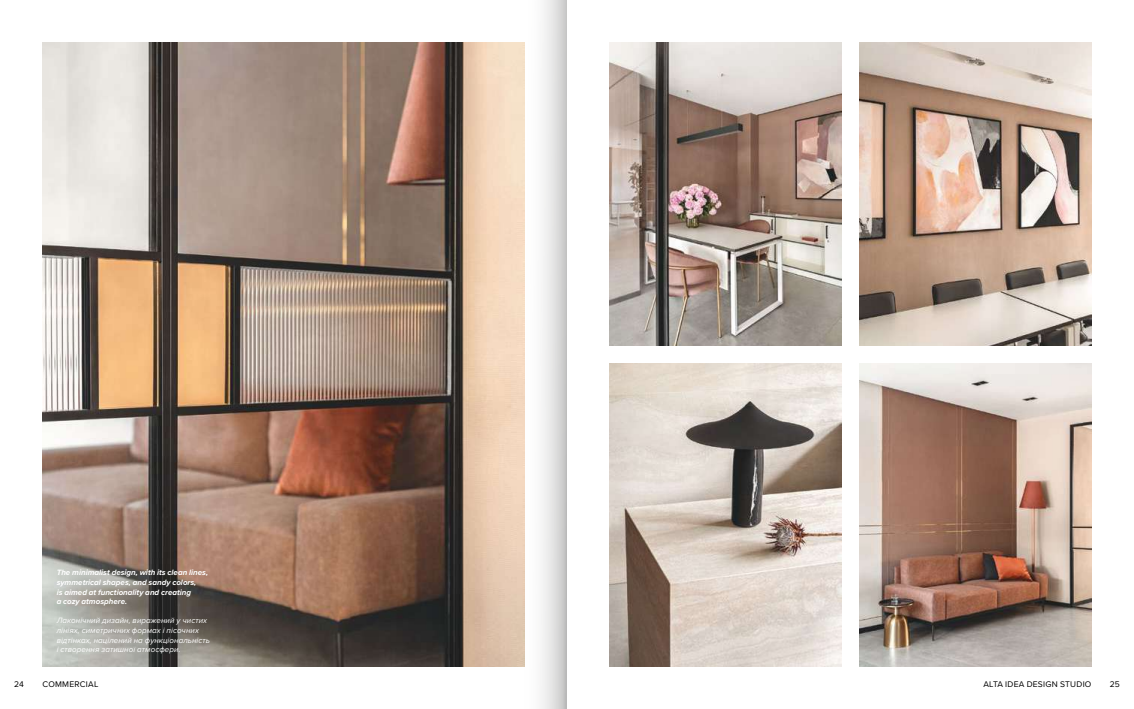
<style>
.page{position:relative;width:1134px;height:709px;background:#fff}
.page>*{position:absolute;margin:0;border:0;box-sizing:border-box;transform-origin:0 0}
.t1{font:8.5px "Proxima Nova";letter-spacing:.03em;color:#000}
.t2{font:italic 8px/9.6px "Proxima Nova";letter-spacing:.01em;color:#fff}
.t3{font:italic 700 8px/9.6px "Proxima Nova";color:#fff}
</style>
<div class="page">
<img style="left:43px;top:43px;width:481px;height:623px">
<img style="left:609px;top:43px;width:233px;height:303px">
<img style="left:859px;top:363px;width:232px;height:303px">
<img style="left:609px;top:363px;width:233px;height:303px">
<img style="left:859px;top:43px;width:232px;height:303px">
<div style="left:524px;top:0;width:43px;height:709px;background:linear-gradient(to right,#fff,#cecece)"></div>
<p class="t3" style="left:57px;top:568px;width:153px">The minimalist design, with its clean lines, symmetrical shapes, and sandy colors,<br>is aimed at functionality and creating<br>a cozy atmosphere.</p>
<p class="t2" style="left:57px;top:615px;width:155px">Лаконічний дизайн, виражений у чистих лініях, симетричних формах і пісочних відтінках, націлений на функціональність і створення затишної атмосфери.</p>
<p class="t1" style="left:14px;top:678px;width:11px">24</p>
<p class="t1" style="left:43px;top:678px;width:57px">COMMERCIAL</p>
<p class="t1" style="left:983px;top:678px;width:110px">ALTA IDEA DESIGN STUDIO</p>
<p class="t1" style="left:1110px;top:678px;width:12px">25</p>
</div>
